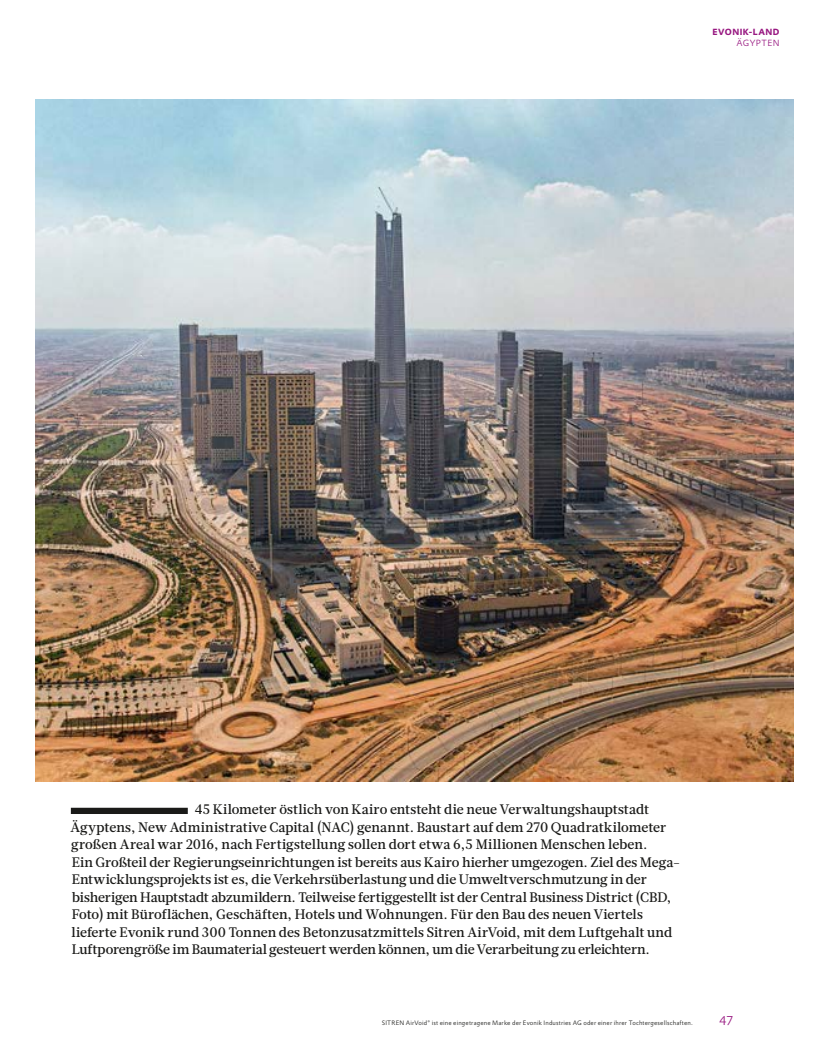
<style>
.page{position:relative;width:815px;height:1063px;background:#fff}
.page>*{position:absolute;margin:0;border:0;box-sizing:border-box;transform-origin:0 0}
.t1{font:500 13.75px/17.5px "Glosa Text";letter-spacing:-.005em;color:#1a1a18}
.t2{font:300 12.5px "Evonik Prokyon";color:#981881}
.t3{font:700 8.75px "Evonik Prokyon";letter-spacing:.05em;color:#981881}
.t4{font:300 8.75px "Evonik Prokyon";letter-spacing:.05em;color:#981881}
.t5{font:300 6.25px "Evonik Prokyon";letter-spacing:.025em;color:#1a1a18}
</style>
<div class="page">
<img style="left:35px;top:99px;width:759px;height:683px">
<div style="left:71px;top:808px;width:117px;height:6px;background:#1a1a18"></div>
<p class="t3" style="left:713px;top:24px;width:68px">EVONIK-LAND</p>
<p class="t4" style="left:736px;top:36px;width:45px">ÄGYPTEN</p>
<p class="t1" style="left:70px;top:801px;width:612px;text-indent:124px">45 Kilometer östlich von Kairo entsteht die neue Verwaltungshauptstadt Ägyptens, New Administrative Capital (NAC) genannt. Baustart auf dem 270 Quadratkilometer großen Areal war 2016, nach Fertigstellung sollen dort etwa 6,5 Millionen Menschen leben.<br>Ein Großteil der Regierungseinrichtungen ist bereits aus Kairo hierher umgezogen. Ziel des Mega-Entwicklungsprojekts ist es, die Verkehrsüberlastung und die Umweltverschmutzung in der bisherigen Hauptstadt abzumildern. Teilweise fertiggestellt ist der Central Business District (CBD, Foto) mit Büroflächen, Geschäften, Hotels und Wohnungen. Für den Bau des neuen Viertels lieferte Evonik rund 300 Tonnen des Betonzusatzmittels Sitren AirVoid, mit dem Luftgehalt und Luftporengröße im Baumaterial gesteuert werden können, um die Verarbeitung zu erleichtern.</p>
<p class="t5" style="left:382px;top:1018px;width:312px">SITREN AirVoid® ist eine eingetragene Marke der Evonik Industries AG oder einer ihrer Tochtergesellschaften.</p>
<p class="t2" style="left:719px;top:1011px;width:16px">47</p>
</div>
